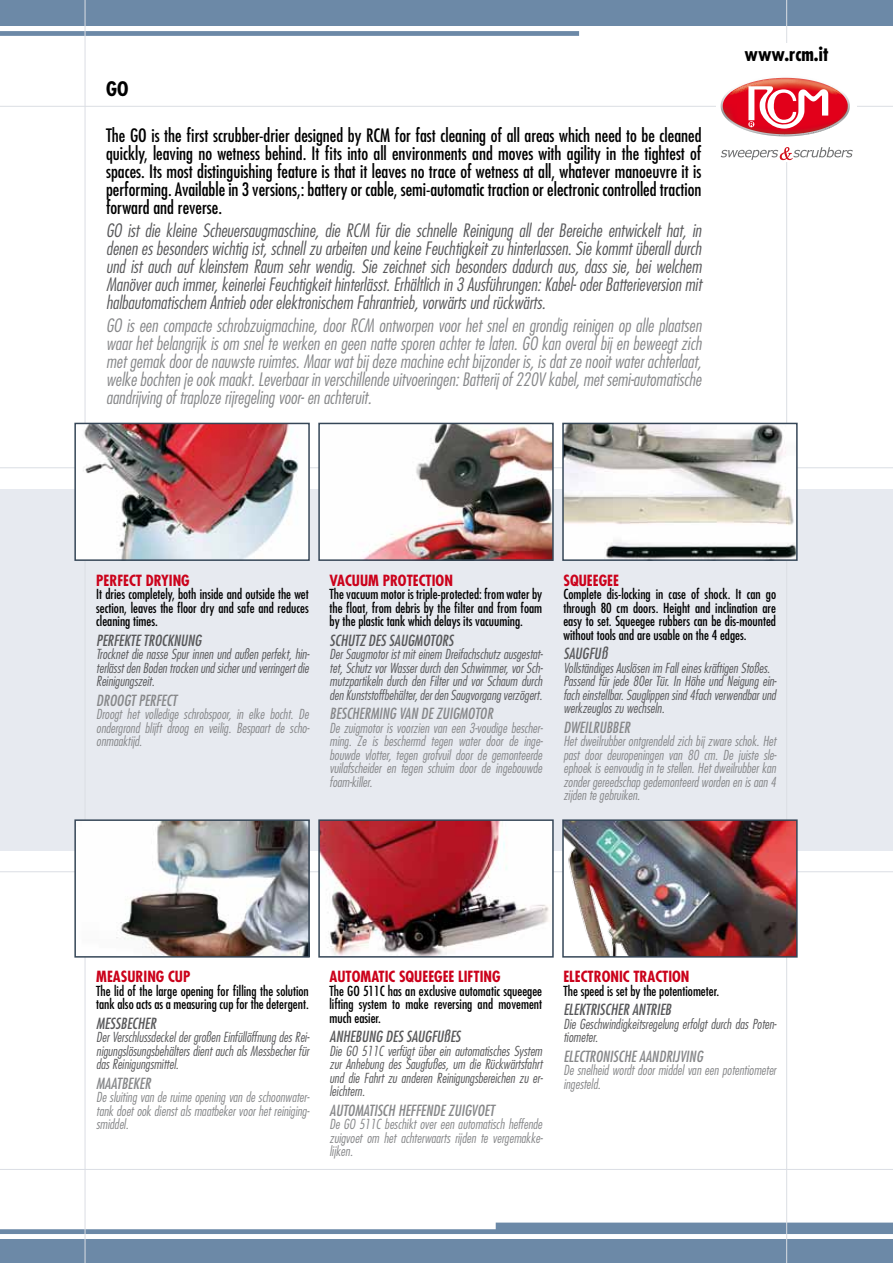
<style>
.page{position:relative;width:893px;height:1263px;background:#fff}
.page>*{position:absolute;margin:0;border:0;box-sizing:border-box;transform-origin:0 0}
.t1{font:700 condensed 19.5px "Futura";color:#000}
.t2{font:italic 300 condensed 18px/18px "Futura";letter-spacing:-.015em;color:#58585a;text-align:justify}
.t3{font:italic 300 condensed 18px/18px "Futura";letter-spacing:-.015em;color:#87888a;text-align:justify}
.t4{font:condensed 18px/18px "Futura";color:#000;text-align:justify}
.t5{font:italic condensed 15px "Futura";color:#87888a}
.t6{font:italic condensed 15px "Futura";color:#58585a}
.t7{font:700 condensed 15px "Futura";color:#cb021b}
.t8{font:italic 300 condensed 13.5px/13.5px "Futura";letter-spacing:-.005em;color:#58585a;text-align:justify}
.t9{font:italic 300 condensed 13.5px/13.5px "Futura";letter-spacing:-.015em;color:#87888a;text-align:justify}
.t10{font:condensed 13.5px/13.5px "Futura";color:#000;text-align:justify}
</style>
<div class="page">
<div style="left:0;top:0;width:893px;height:26px;background:#6c89a7"></div>
<svg style="left:0;top:31px;width:579px;height:12px"></svg>
<div style="left:0;top:1239px;width:893px;height:24px;background:#6c89a7"></div>
<svg style="left:0;top:1222px;width:893px;height:12px"></svg>
<div style="left:0;top:489px;width:893px;height:361px;background:#e7eaf0"></div>
<hr style="left:0;top:467px;width:893px;height:1px;background:#dbdee4">
<hr style="left:0;top:871px;width:893px;height:1px;background:#dbdee4">
<hr style="left:0;top:106px;width:893px;height:1px;background:#dbdee4">
<hr style="left:786px;top:0;width:1px;height:1263px;background:#dbdee4">
<hr style="left:0;top:1169px;width:893px;height:1px;background:#dbdee4">
<hr style="left:85px;top:0;width:1px;height:1263px;background:#dbdee4">
<div style="left:716px;top:43px;width:141px;height:119px;background:#fff"></div>
<svg style="left:721px;top:147px;width:132px;height:13px"></svg>
<svg style="left:721px;top:77px;width:127px;height:59px"></svg>
<img style="left:321px;top:822px;width:230px;height:132px">
<div style="left:318px;top:819px;width:236px;height:138px;border:2px solid #354657"></div>
<img style="left:565px;top:822px;width:230px;height:132px">
<div style="left:562px;top:819px;width:236px;height:138px;border:2px solid #354657"></div>
<img style="left:77px;top:822px;width:230px;height:132px">
<div style="left:74px;top:819px;width:236px;height:138px;border:2px solid #354657"></div>
<img style="left:77px;top:426px;width:230px;height:132px">
<div style="left:74px;top:423px;width:236px;height:138px;border:2px solid #354657"></div>
<img style="left:565px;top:426px;width:230px;height:132px">
<div style="left:562px;top:423px;width:236px;height:138px;border:2px solid #354657"></div>
<img style="left:321px;top:426px;width:230px;height:132px">
<div style="left:318px;top:423px;width:236px;height:138px;border:2px solid #354657"></div>
<h1 class="t1" style="left:106px;top:76px;width:24px">GO</h1>
<p class="t4" style="left:106px;top:126px;width:597px">The GO is the first scrubber-drier designed by RCM for fast cleaning of all areas which need to be cleaned quickly, leaving no wetness behind. It fits into all environments and moves with agility in the tightest of spaces. Its most distinguishing feature is that it leaves no trace of wetness at all, whatever manoeuvre it is performing. Available in 3 versions,: battery or cable, semi-automatic traction or electronic controlled traction forward and reverse.</p>
<p class="t2" style="left:106px;top:221px;width:598px">GO ist die kleine Scheuersaugmaschine, die RCM für die schnelle Reinigung all der Bereiche entwickelt hat, in denen es besonders wichtig ist, schnell zu arbeiten und keine Feuchtigkeit zu hinterlassen. Sie kommt überall durch und ist auch auf kleinstem Raum sehr wendig. Sie zeichnet sich besonders dadurch aus, dass sie, bei welchem Manöver auch immer, keinerlei Feuchtigkeit hinterlässt. Erhältlich in 3 Ausführungen: Kabel- oder Batterieversion mit halbautomatischem Antrieb oder elektronischem Fahrantrieb, vorwärts und rückwärts.</p>
<p class="t3" style="left:106px;top:316px;width:597px">GO is een compacte schrobzuigmachine, door RCM ontworpen voor het snel en grondig reinigen op alle plaatsen waar het belangrijk is om snel te werken en geen natte sporen achter te laten. GO kan overal bij en beweegt zich met gemak door de nauwste ruimtes. Maar wat bij deze machine echt bijzonder is, is dat ze nooit water achterlaat, welke bochten je ook maakt. Leverbaar in verschillende uitvoeringen: Batterij of220V kabel, met semi-automatische aandrijving of traploze rijregeling voor- en achteruit.</p>
<h1 class="t1" style="left:744px;top:41px;width:86px">www.rcm.it</h1>
<p class="t7" style="left:96px;top:570px;width:95px">PERFECT DRYING</p>
<p class="t10" style="left:96px;top:587px;width:214px">It dries completely, both inside and outside the wet section, leaves the floor dry and safe and reduces cleaning times.</p>
<p class="t6" style="left:96px;top:631px;width:107px">PERFEKTE TROCKNUN G</p>
<p class="t8" style="left:96px;top:647px;width:215px">Trocknet die nasse Spur innen und außen perfekt, hin&shy;terlässt den Boden trocken und sicher und verringert die Reinigungszeit.</p>
<p class="t5" style="left:96px;top:691px;width:82px">DROOGT PERFECT</p>
<p class="t9" style="left:96px;top:707px;width:215px">Droogt het volledige schrobspoor, in elke bocht. De ondergrond blijft droog en veilig. Bespaart de scho&shy;onmaaktijd.</p>
<p class="t7" style="left:330px;top:570px;width:123px">VACUUM PROTECTION</p>
<p class="t10" style="left:330px;top:587px;width:214px">The vacuum motor is triple-protected: from water by the float, from debris by the filter and from foam by the plastic tank which delays its vacuuming.</p>
<p class="t6" style="left:330px;top:631px;width:125px">SCHUTZ DES SAUGMOTORS</p>
<p class="t8" style="left:330px;top:647px;width:215px">Der Saugmotor ist mit einem Dreifachschutz ausgestat&shy;tet, Schutz vor Wasser durch den Schwimmer, vor Sch&shy;mutzpartikeln durch den Filter und vor Schaum durch den Kunststoffbehälter, der den Saugvorgang verzögert.</p>
<p class="t5" style="left:330px;top:704px;width:158px">BESCHERMING VAN DE ZUIGMOTOR</p>
<p class="t9" style="left:330px;top:721px;width:215px">De zuigmotor is voorzien van een 3-voudige bescher&shy;ming. Ze is beschermd tegen water door de inge&shy;bouwde vlotter, tegen grofvuil door de gemonteerde vuilafscheider en tegen schuim door de ingebouwde foam-killer.</p>
<p class="t7" style="left:563px;top:570px;width:50px">SQUEEGEE</p>
<p class="t10" style="left:563px;top:587px;width:214px">Complete dis-locking in case of shock. It can go through 80 cm doors. Height and inclination are easy to set. Squeegee rubbers can be dis-mounted without tools and are usable on the 4 edges.</p>
<p class="t6" style="left:563px;top:644px;width:45px">SAUGFUß</p>
<p class="t8" style="left:563px;top:661px;width:215px;text-align:left">Vollständiges Auslösen im Fall eines kräftigen Stoßes.<br>Passend für jede 80er Tür. In Höhe und Neigung ein&shy;fach einstellbar. Sauglippen sind 4fach verwendbar und werkzeuglos zu wechseln.</p>
<p class="t5" style="left:563px;top:718px;width:28px">DWEILRUBB</p>
<p class="t5" style="left:619px;top:718px;width:13px">ER</p>
<p class="t9" style="left:563px;top:734px;width:215px">Het dweilrubber ontgrendeld zich bij zware schok. Het past door deuropeningen van 80 cm. De juiste sle&shy;ephoek is eenvoudig in te stellen. Het dweilrubber kan zonder gereedschap gedemonteerd worden en is aan 4 zijden te gebruiken.</p>
<p class="t7" style="left:96px;top:967px;width:96px">MEASURING CUP</p>
<p class="t10" style="left:96px;top:984px;width:214px">The lid of the large opening for filling the solution tank also acts as a measuring cup for the detergent.</p>
<p class="t6" style="left:96px;top:1014px;width:61px">MESSBECHER</p>
<p class="t8" style="left:96px;top:1030px;width:215px">Der Verschlussdeckel der großen Einfüllöffnung des Rei&shy;nigungslösungsbehälters dient auch als Messbecher für das Reinigungsmittel.</p>
<p class="t5" style="left:96px;top:1074px;width:56px">MAA TBEKER</p>
<p class="t9" style="left:96px;top:1090px;width:214px">De sluiting van de ruime opening van de schoonwater&shy;tank doet ook dienst als maatbeker voor het reiniging&shy;smiddel.</p>
<p class="t7" style="left:330px;top:967px;width:172px">AUTOMATIC SQUEEGEE LIFTING</p>
<p class="t10" style="left:330px;top:984px;width:214px">The GO 511C has an exclusive automatic squeegee lifting system to make reversing and movement much easier.</p>
<p class="t6" style="left:330px;top:1028px;width:132px">ANHEBUNG DES SAUGFUßES</p>
<p class="t8" style="left:330px;top:1044px;width:215px">Die GO 511C verfügt über ein automatisches System zur Anhebung des Saugfußes, um die Rückwärtsfahrt und die Fahrt zu anderen Reinigungsbereichen zu er&shy;leichtern.</p>
<p class="t5" style="left:330px;top:1101px;width:166px">AU TOMATISCH HEFFENDE ZUIGVOET</p>
<p class="t9" style="left:330px;top:1117px;width:214px">De GO 511C beschikt over een automatisch heffende zuigvoet om het achterwaarts rijden te vergemakke&shy;lijken.</p>
<p class="t7" style="left:563px;top:967px;width:126px">ELECTRONIC TRACTION</p>
<p class="t10" style="left:563px;top:984px;width:157px">The speed is set by the potentiometer.</p>
<p class="t6" style="left:563px;top:1001px;width:109px">ELEKTRISCHER AN TRIEB</p>
<p class="t8" style="left:563px;top:1017px;width:215px">Die Geschwindigkeitsregelung erfolgt durch das Poten&shy;tiometer.</p>
<p class="t5" style="left:563px;top:1047px;width:141px">ELECTRONISCHE AANDRIJVING</p>
<p class="t9" style="left:563px;top:1063px;width:214px">De snelheid wordt door middel van een potentiometer ingesteld.</p>
</div>
